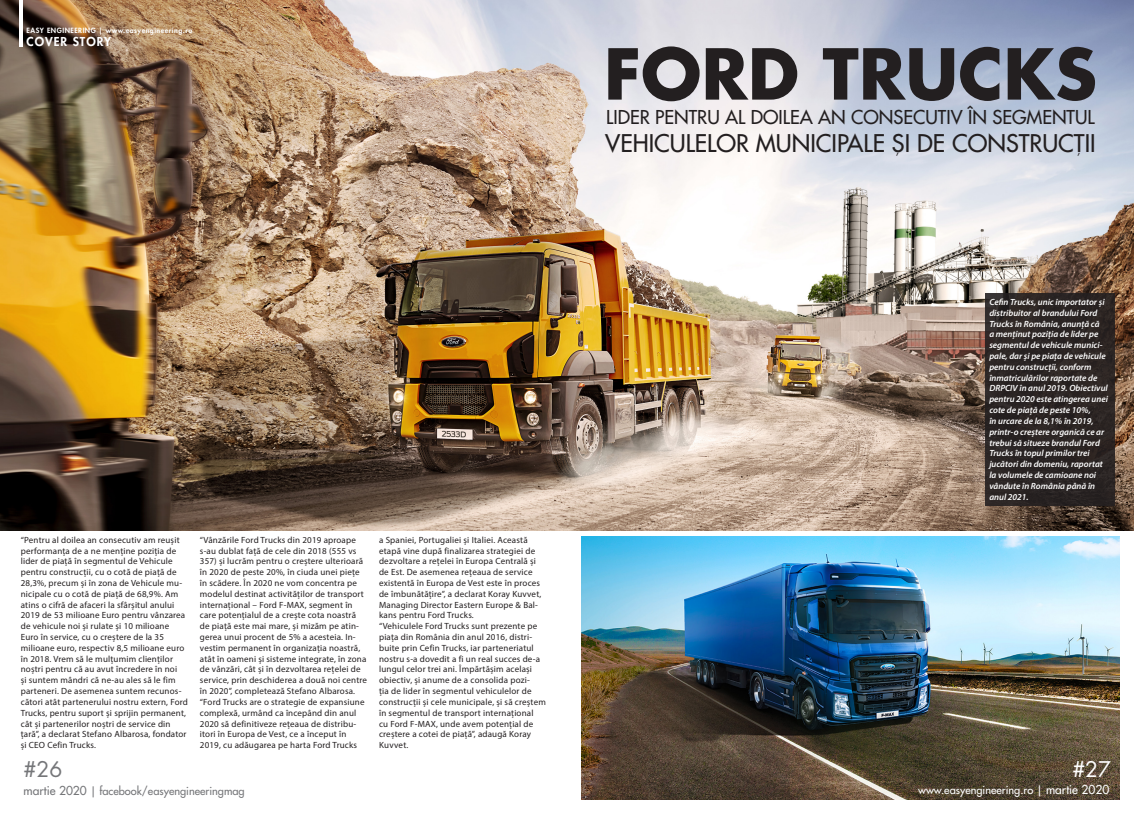
<style>
.page{position:relative;width:1134px;height:814px;background:#fff}
.page>*{position:absolute;margin:0;border:0;box-sizing:border-box;transform-origin:0 0}
.t1{font:700 68.2px "Futura Std";color:#231f20}
.t2{font:500 23.7px "Futura Std";color:#231f20}
.t3{font:21px "Futura Std";color:#757679}
.t4{font:21px "Futura Std";color:#fff}
.t5{font:500 18.6px "Futura Std";color:#231f20}
.t6{font:800 12px "Futura Std";letter-spacing:.08em;color:#fff}
.t7{font:500 11px "Futura Std";color:#757679}
.t8{font:500 11px "Futura Std";color:#fff}
.t9{font:500 11px "Futura Std";color:#231f20}
.t10{font:9px/10.8px "Myriad Pro";letter-spacing:.02em;color:#231f20}
.Shapou{font:italic 600 9px/10.8px "Myriad Pro";color:#fff}
.t11{font:800 7px "Futura Std";letter-spacing:.07em;color:#fff}
.s1{font-size:12px}
</style>
<div class="page">
<img style="left:0;top:0;width:1134px;height:530px">
<img style="left:581px;top:536px;width:539px;height:263px">
<hr style="left:19px;top:0;width:4px;height:46px;background:#fff">
<div style="left:985px;top:293px;width:129px;height:213px;background:#2b2423"></div>
<p class="t11" style="left:27px;top:26px;width:167px">EASY ENGINEERING | www.easyengineering.ro</p>
<p class="t6" style="left:27px;top:34px;width:86px">COVER STORY</p>
<p class="t10" style="left:21px;top:534px;width:169px">“Pentru al doilea an consecutiv am reușit performanța de a ne menține poziția de lider de piață în segmentul de Vehicule pentru construcții, cu o cotă de piață de 28,3%, precum și în zona de Vehicule mu&shy;nicipale cu o cotă de piață de 68,9%. Am atins o cifră de afaceri la sfârșitul anului 2019 de 53 milioane Euro pentru vânzarea de vehicule noi și rulate și 10 milioane Euro în service, cu o creștere de la 35 milioane euro, respectiv 8,5 milioane euro în 2018. Vrem să le mulțumim clienților noștri pentru că au avut încredere în noi<br>și suntem mândri că ne-au ales să le fim parteneri. De asemenea suntem recunos&shy;cători atât partenerului nostru extern, Ford Trucks, pentru suport și sprijin permanent, cât și partenerilor noștri de service din țară”, a declarat Stefano Albarosa, fondator și CEO Cefin Trucks.</p>
<p class="t10" style="left:200px;top:534px;width:169px">“Vânzările Ford Trucks din 2019 aproape s-au dublat față de cele din 2018 (555 vs 357) și lucrăm pentru o creștere ulterioară în 2020 de peste 20%, în ciuda unei piețe în scădere. În 2020 ne vom concentra pe modelul destinat activităților de transport internațional – Ford F-MAX, segment în care potențialul de a crește cota noastră de piață este mai mare, și mizăm pe atin&shy;gerea unui procent de 5% a acesteia. In&shy;vestim permanent în organizația noastră, atât în oameni și sisteme integrate, în zona de vânzări, cât și în dezvoltarea rețelei de service, prin deschiderea a două noi centre în 2020”, completează Stefano Albarosa.</p>
<p class="t10" style="left:200px;top:696px;width:166px">“Ford Trucks are o strategie de expansiune complexă, urmând ca începând din anul 2020 să definitiveze rețeaua de distribu&shy;itori în Europa de Vest, ce a început în 2019, cu adăugarea pe harta Ford Trucks</p>
<p class="t10" style="left:379px;top:534px;width:164px">a Spaniei, Portugaliei și Italiei. Această etapă vine după finalizarea strategiei de dezvoltare a rețelei în Europa Centrală și de Est. De asemenea rețeaua de service existentă în Europa de Vest este în proces de îmbunătățire”, a declarat Koray Kuvvet, Managing Director Eastern Europe &amp; Bal&shy;kans pentru Ford Trucks.</p>
<p class="t10" style="left:379px;top:620px;width:168px">“Vehiculele Ford Trucks sunt prezente pe piața din România din anul 2016, distri&shy;buite prin Cefin Trucks, iar parteneriatul nostru s-a dovedit a fi un real succes de-a lungul celor trei ani. Împărtășim același obiectiv, și anume de a consolida pozi-<br>ția de lider în segmentul vehiculelor de construcții și cele municipale, și să creștem în segmentul de transport internațional<br>cu Ford F-MAX, unde avem potențial de creștere a cotei de piață”, adaugă Koray Kuvvet.</p>
<p class="t1" style="left:604px;top:29px;width:495px">FORD TRUCKS</p>
<p class="t5" style="left:606px;top:106px;width:490px">LIDER PENTRU AL DOILEA AN CONSECUTIV ÎN SEGMENTUL</p>
<p class="t2" style="left:605px;top:129px;width:492px">VEHICULELOR MUNICIPALE SI DE CONSTRUCTII</p>
<p class="t9" style="left:896px;top:143px;width:5px">,</p>
<p class="t9" style="left:1077px;top:143px;width:5px">,</p>
<p class="Shapou" style="left:989px;top:296px;width:120px">Cefin Trucks, unic importator și distribuitor al brandului Ford<br>Trucks în România, anunță că<br>a menținut poziția de lider pe segmentul de vehicule munici&shy;pale, dar și pe piața de vehicule pentru construcții, conform înmatriculărilor raportate de<br>DRPCIV în anul 2019. Obiectivul pentru 2020 este atingerea unei cote de piață de peste 10%,<br>în urcare de la 8,1% în 2019, printr-o creștere organică ce ar trebui să situeze brandul Ford<br>Trucks în topul primilor trei jucători din domeniu, raportat la volumele de camioane noi vândute în România până în anul 2021.</p>
<p class="t3" style="left:24px;top:755px;width:40px">#26</p>
<p class="t4" style="left:1072px;top:755px;width:40px">#27</p>
<p class="t7" style="left:24px;top:783px;width:223px"><span class="s1">martie 2020</span> | facebook/easyengineeringmag</p>
<p class="t8" style="left:918px;top:783px;width:193px">www.easyengineering.ro | <span class="s1">martie 2020</span></p>
</div>
